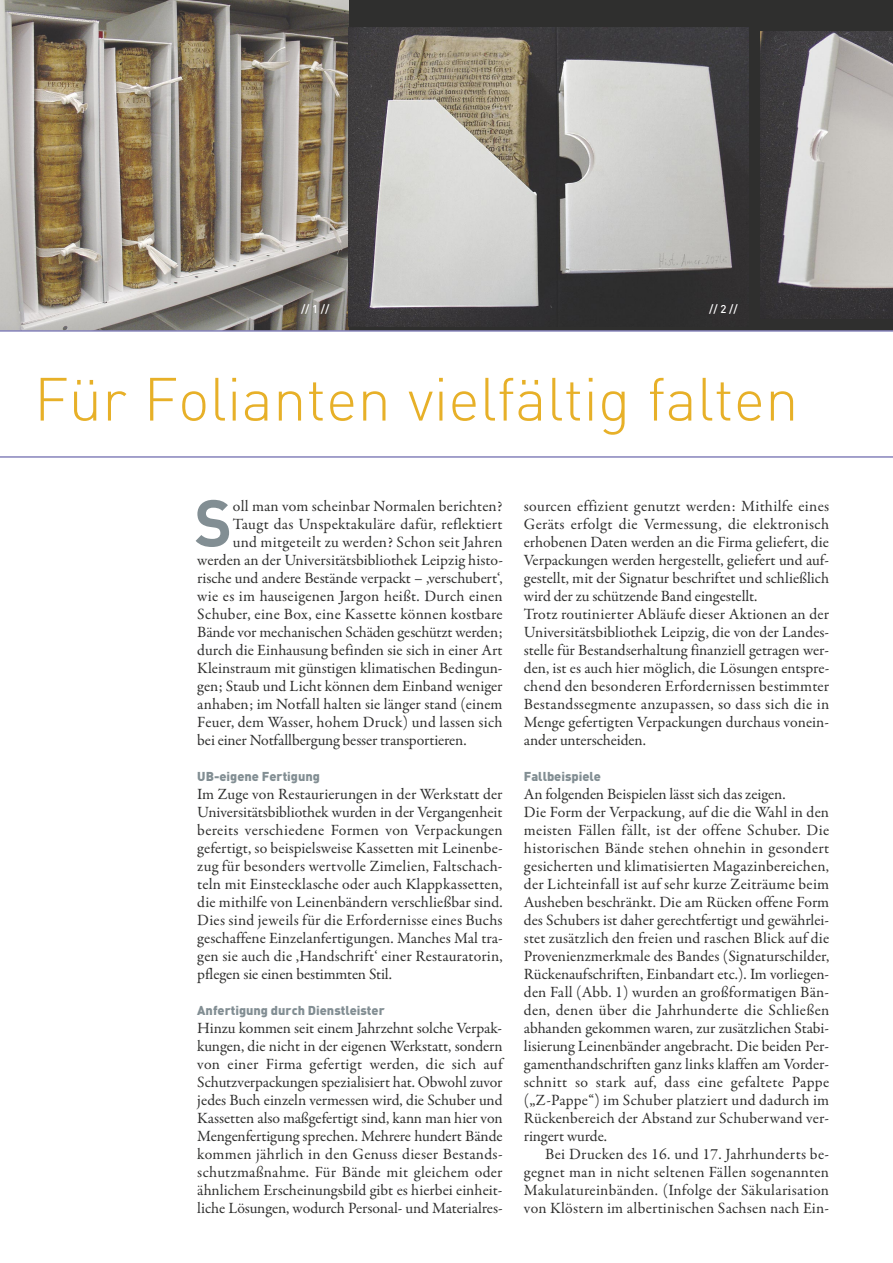
<style>
.page{position:relative;width:893px;height:1263px;background:#fff}
.page>*{position:absolute;margin:0;border:0;box-sizing:border-box;transform-origin:0 0}
.t1{font:700 65.1px "DIN";color:#828e93}
.t2{font:300 60px "DIN";color:#e7b028}
.t3{font:15.75px/18px "Garamond Premr Pro";letter-spacing:.005em;color:#2f2f2e;text-align:justify}
.t4{font:900 12.75px "DIN";color:#828e93}
.t5{font:500 11.25px "DIN";color:#fff}
</style>
<div class="page">
<img style="left:0;top:0;width:349px;height:330px">
<div style="left:349px;top:0;width:404px;height:330px;background:#2f2f2e"></div>
<img style="left:349px;top:27px;width:399px;height:300px">
<div style="left:753px;top:0;width:140px;height:330px;background:#2f2f2e"></div>
<img style="left:761px;top:32px;width:132px;height:287px">
<hr style="left:0;top:330px;width:893px;height:2px;background:#8683bb">
<hr style="left:0;top:456px;width:893px;height:2px;background:#8683bb">
<p class="t5" style="left:301px;top:305px;width:30px">// 1 //</p>
<p class="t5" style="left:709px;top:305px;width:30px">// 2 //</p>
<h2 class="t2" style="left:34px;top:378px;width:766px">Für Folianten vielfältig falten</h2>
<h1 class="t1" style="left:194px;top:500px;width:39px">S</h1>
<p class="t3" style="left:233px;top:498px;width:271px">oll man vom scheinbar Normalen berichten?</p>
<p class="t3" style="left:233px;top:516px;width:271px">Taugt das Unspektakuläre dafür, reflektiert</p>
<p class="t3" style="left:233px;top:534px;width:271px">und mitgeteilt zu werden? Schon seit Jahren</p>
<p class="t3" style="left:197px;top:552px;width:307px">werden an der Universitätsbibliothek Leipzig histo-</p>
<p class="t3" style="left:197px;top:570px;width:307px">rische und andere Bestände verpackt – ‚verschubert‘,</p>
<p class="t3" style="left:197px;top:588px;width:307px">wie es im hauseigenen Jargon heißt. Durch einen</p>
<p class="t3" style="left:197px;top:606px;width:307px">Schuber, eine Box, eine Kassette können kostbare</p>
<p class="t3" style="left:197px;top:624px;width:307px">Bände vor mechanischen Schäden geschützt werden;</p>
<p class="t3" style="left:197px;top:642px;width:307px">durch die Einhausung befinden sie sich in einer Art</p>
<p class="t3" style="left:197px;top:660px;width:307px">Kleinstraum mit günstigen klimatischen Bedingun-</p>
<p class="t3" style="left:197px;top:678px;width:307px">gen; Staub und Licht können dem Einband weniger</p>
<p class="t3" style="left:197px;top:696px;width:307px">anhaben; im Notfall halten sie länger stand (einem</p>
<p class="t3" style="left:197px;top:714px;width:307px">Feuer, dem Wasser, hohem Druck) und lassen sich</p>
<p class="t3" style="left:197px;top:732px;width:271px">bei einer Notfallbergung besser transportieren.</p>
<p class="t4" style="left:197px;top:771px;width:124px">UB-eigene Fertigung</p>
<p class="t3" style="left:197px;top:786px;width:307px">Im Zuge von Restaurierungen in der Werkstatt der Universitätsbibliothek wurden in der Vergangenheit bereits verschiedene Formen von Verpackungen gefertigt, so beispielsweise Kassetten mit Leinenbe&shy;zug für besonders wertvolle Zimelien, Faltschach&shy;teln mit Einstecklasche oder auch Klappkassetten, die mithilfe von Leinenbändern verschließbar sind.<br>Dies sind jeweils für die Erfordernisse eines Buchs geschaffene Einzelanfertigungen. Manches Mal tra&shy;gen sie auch die ‚Handschrift‘ einer Restauratorin, pflegen sie einen bestimmten Stil.</p>
<p class="t4" style="left:197px;top:1005px;width:189px">Anfertigung durch Dienstleister</p>
<p class="t3" style="left:197px;top:1020px;width:307px">Hinzu kommen seit einem Jahrzehnt solche Verpak&shy;kungen, die nicht in der eigenen Werkstatt, sondern von einer Firma gefertigt werden, die sich auf Schutzverpackungen spezialisiert hat. Obwohl zuvor jedes Buch einzeln vermessen wird, die Schuber und Kassetten also maßgefertigt sind, kann man hier von Mengenfertigung sprechen. Mehrere hundert Bände kommen jährlich in den Genuss dieser Bestands&shy;schutzmaßnahme. Für Bände mit gleichem oder ähnlichem Erscheinungsbild gibt es hierbei einheit&shy;liche Lösungen, wodurch Personal- und Materialres-</p>
<p class="t3" style="left:524px;top:498px;width:307px;text-align:left">sourcen effizient genutzt werden: Mithilfe eines Geräts erfolgt die Vermessung, die elektronisch erhobenen Daten werden an die Firma geliefert, die Verpackungen werden hergestellt, geliefert und auf&shy;gestellt, mit der Signatur beschriftet und schließlich wird der zu schützende Band eingestellt.<br>Trotz routinierter Abläufe dieser Aktionen an der Universitätsbibliothek Leipzig, die von der Landes&shy;stelle für Bestandserhaltung finanziell getragen wer&shy;den, ist es auch hier möglich, die Lösungen entspre&shy;chend den besonderen Erfordernissen bestimmter Bestandssegmente anzupassen, so dass sich die in Menge gefertigten Verpackungen durchaus vonein&shy;ander unterscheiden.</p>
<p class="t4" style="left:524px;top:771px;width:79px">Fallbeispiele</p>
<p class="t3" style="left:524px;top:786px;width:307px;text-align:left">An folgenden Beispielen lässt sich das zeigen.<br>Die Form der Verpackung, auf die die Wahl in den meisten Fällen fällt, ist der offene Schuber. Die historischen Bände stehen ohnehin in gesondert gesicherten und klimatisierten Magazinbereichen, der Lichteinfall ist auf sehr kurze Zeiträume beim Ausheben beschränkt. Die am Rücken offene Form des Schubers ist daher gerechtfertigt und gewährlei&shy;stet zusätzlich den freien und raschen Blick auf die Provenienzmerkmale des Bandes (Signaturschilder, Rückenaufschriften, Einbandart etc.). Im vorliegen&shy;den Fall (Abb. 1) wurden an großformatigen Bän&shy;den, denen über die Jahrhunderte die Schließen abhanden gekommen waren, zur zusätzlichen Stabi&shy;lisierung Leinenbänder angebracht. Die beiden Per&shy;gamenthandschriften ganz links klaffen am Vorder&shy;schnitt so stark auf, dass eine gefaltete Pappe („Z-Pappe“) im Schuber platziert und dadurch im Rückenbereich der Abstand zur Schuberwand ver&shy;ringert wurde.</p>
<p class="t3" style="left:524px;top:1146px;width:307px;text-indent:21px">Bei Drucken des 16. und 17. Jahrhunderts be - gegnet man in nicht seltenen Fällen sogenannten Makulatureinbänden. (Infolge der Säkularisation von Klöstern im albertinischen Sachsen nach Ein-</p>
</div>
